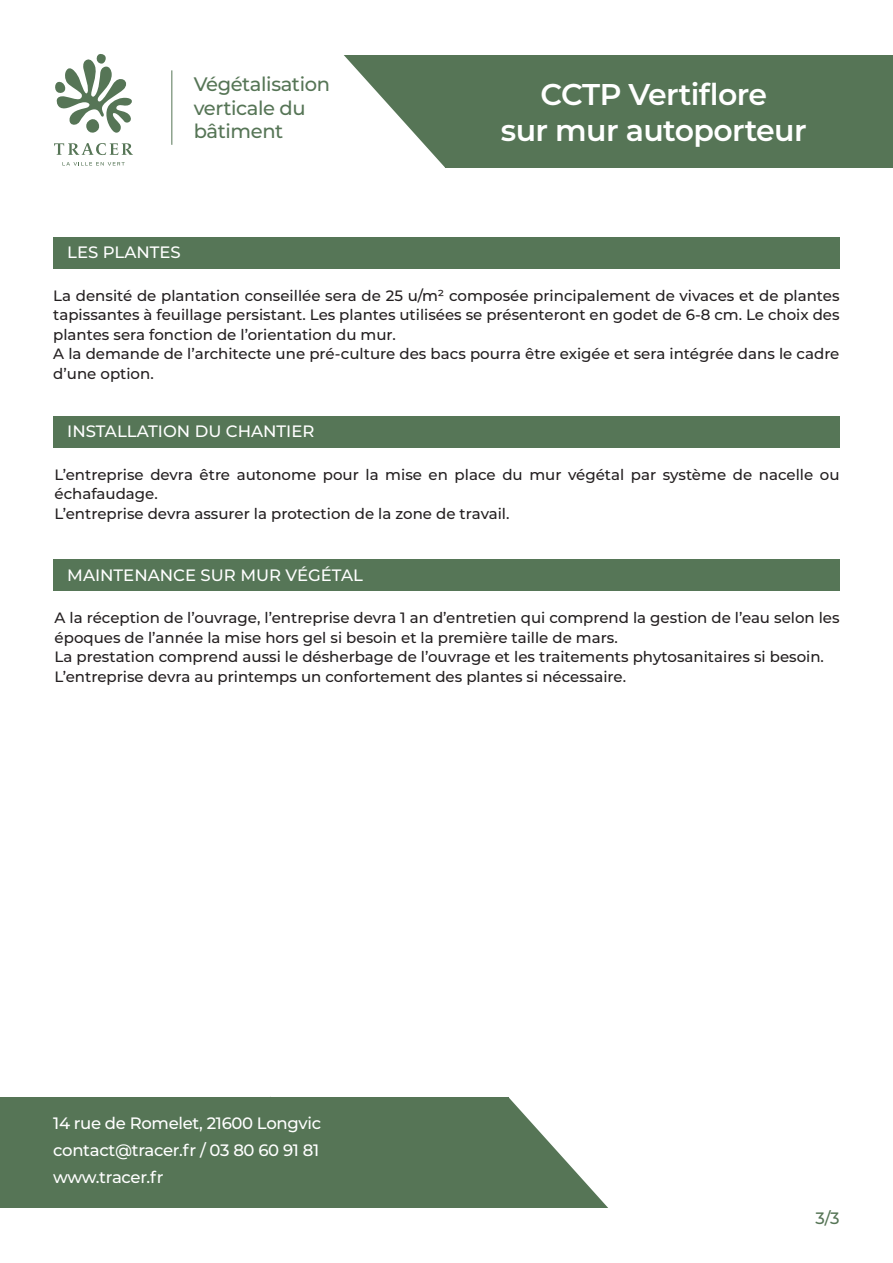
<style>
.page{position:relative;width:893px;height:1263px;background:#fff}
.page>*{position:absolute;margin:0;border:0;box-sizing:border-box;transform-origin:0 0}
.t1{font:600 30px/36px "Montserrat";letter-spacing:-.02em;color:#fff;text-align:center}
.t2{font:500 19.5px/23.4px "Montserrat";letter-spacing:-.02em;color:#567556}
.t3{font:500 16.5px/27px "Montserrat";letter-spacing:-.01em;color:#fff;text-align:justify}
.t4{font:500 16.5px "Montserrat";color:#567556}
.t5{font:500 15px/19.5px "Montserrat";color:#231f20}
</style>
<div class="page">
<div style="left:445px;top:54px;width:448px;height:114px;background:#567556"></div>
<svg style="left:344px;top:54px;width:176px;height:114px"></svg>
<svg style="left:54px;top:143px;width:79px;height:12px"></svg>
<svg style="left:55px;top:54px;width:77px;height:79px"></svg>
<svg style="left:62px;top:162px;width:63px;height:4px"></svg>
<hr style="left:171px;top:70px;width:1px;height:75px;background:#567556">
<div style="left:0;top:1097px;width:508px;height:111px;background:#567556"></div>
<svg style="left:508px;top:1097px;width:100px;height:111px"></svg>
<div style="left:53px;top:237px;width:787px;height:31px;background:#567657"></div>
<div style="left:53px;top:416px;width:787px;height:32px;background:#567657"></div>
<div style="left:53px;top:560px;width:787px;height:31px;background:#567657"></div>
<h2 class="t2" style="left:194px;top:72px;width:138px">Végétalisation verticale du bâtiment</h2>
<p class="t3" style="left:67px;top:238px;width:115px">LES PLANTES</p>
<h1 class="t1" style="left:501px;top:75px;width:307px">CCTP Vertiflore<br>sur mur autoporteur</h1>
<p class="t5" style="left:53px;top:285px;width:788px">La densité de plantation conseillée sera de 25 u/m² composée principalement de vivaces et de plantes tapissantes à feuillage persistant. Les plantes utilisées se présenteront en godet de 6-8 cm. Le choix des plantes sera fonction de l’orientation du mur.<br>A la demande de l’architecte une pré-culture des bacs pourra être exigée et sera intégrée dans le cadre d’une option.</p>
<p class="t3" style="left:67px;top:417px;width:249px">INSTALLATION DU CHANTIER</p>
<p class="t5" style="left:55px;top:464px;width:786px">L’entreprise devra être autonome pour la mise en place du mur végétal par système de nacelle ou échafaudage.<br>L’entreprise devra assurer la protection de la zone de travail.</p>
<p class="t3" style="left:67px;top:561px;width:297px">MAINTENANCE SUR MUR VÉGÉTAL</p>
<p class="t5" style="left:55px;top:607px;width:786px">A la réception de l’ouvrage, l’entreprise devra 1 an d’entretien qui comprend la gestion de l’eau selon les époques de l’année la mise hors gel si besoin et la première taille de mars.<br>La prestation comprend aussi le désherbage de l’ouvrage et les traitements phytosanitaires si besoin.<br>L’entreprise devra au printemps un confortement des plantes si nécessaire.</p>
<p class="t3" style="left:53px;top:1109px;width:269px">14 rue de Romelet, 21600 Longvic contact@tracer.fr / 03 80 60 91 81 www.tracer.fr</p>
<p class="t4" style="left:815px;top:1207px;width:26px">3/3</p>
</div>
